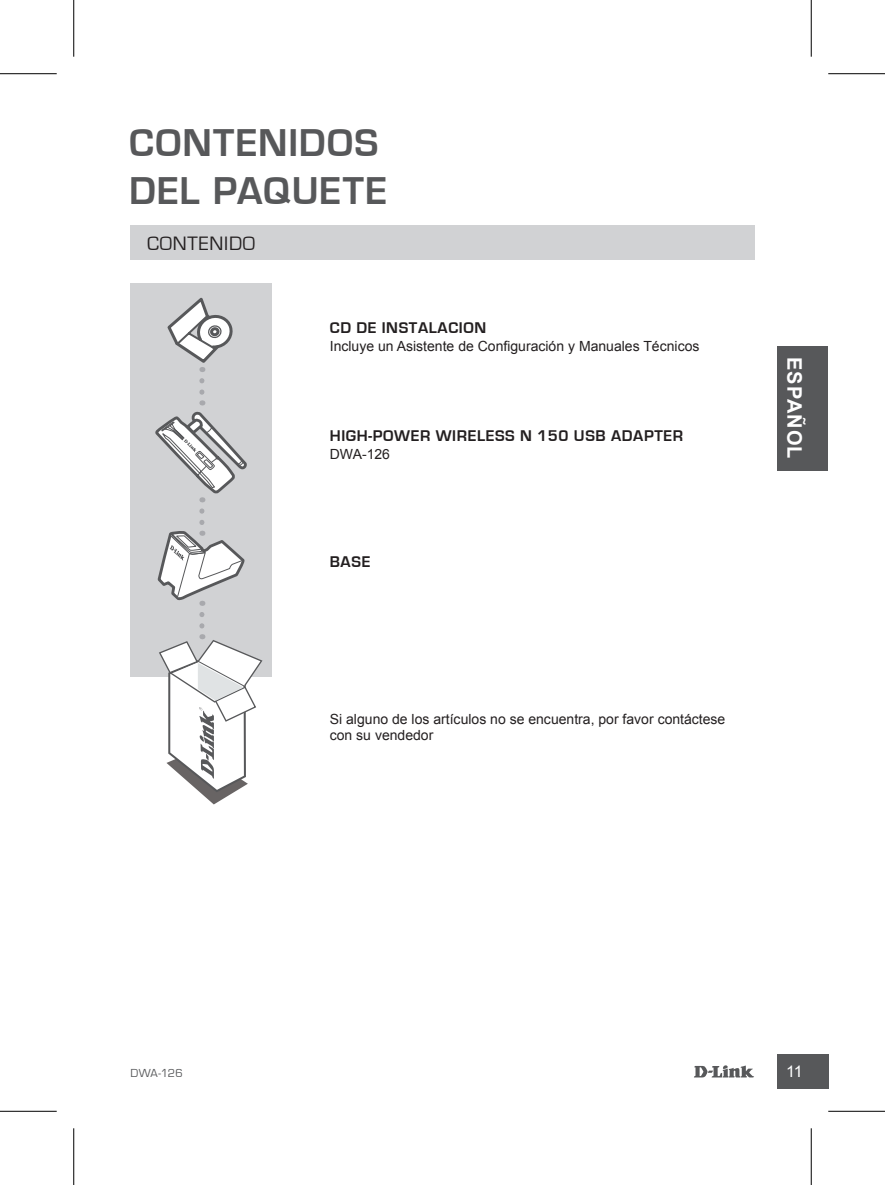
<style>
.page{position:relative;width:885px;height:1185px;background:#fff}
.page>*{position:absolute;margin:0;border:0;box-sizing:border-box;transform-origin:0 0}
.t1{font:700 40px/48px "Eurostile";letter-spacing:.03em;color:#57585a}
.t2{font:20px "Eurostile";letter-spacing:.04em;color:#231f20}
.t3{font:700 20px "Arial";letter-spacing:.045em;color:#fff}
.t4{font:700 16px "Eurostile";letter-spacing:.04em;color:#231f20}
.t5{font:16px "Arial";color:#fff}
.t6{font:14px/16.8px "Arial";color:#231f20}
.t7{font:12px "Eurostile";letter-spacing:.005em;color:#57585a}
</style>
<div class="page">
<svg style="left:694px;top:1065px;width:60px;height:12px"></svg>
<div style="left:777px;top:1054px;width:51px;height:35px;background:#57585a"></div>
<div style="left:777px;top:346px;width:51px;height:125px;background:#57585a"></div>
<div style="left:130px;top:226px;width:624px;height:34px;background:#d1d2d4"></div>
<div style="left:130px;top:283px;width:142px;height:394px;background:#d1d2d4"></div>
<svg style="left:167px;top:297px;width:66px;height:75px"></svg>
<svg style="left:199px;top:381px;width:5px;height:24px"></svg>
<svg style="left:159px;top:614px;width:103px;height:190px"></svg>
<svg style="left:157px;top:511px;width:87px;height:95px"></svg>
<svg style="left:155px;top:413px;width:92px;height:89px"></svg>
<hr style="left:0;top:73px;width:57px;height:1px;background:#000">
<hr style="left:828px;top:73px;width:56px;height:1px;background:#000">
<hr style="left:0;top:1111px;width:57px;height:1px;background:#000">
<hr style="left:828px;top:1111px;width:56px;height:1px;background:#000">
<hr style="left:73px;top:0;width:1px;height:57px;background:#000">
<hr style="left:73px;top:1128px;width:1px;height:57px;background:#000">
<hr style="left:810px;top:0;width:1px;height:57px;background:#000">
<hr style="left:810px;top:1128px;width:1px;height:57px;background:#000">
<h1 class="t1" style="left:129px;top:120px;width:260px">CONTENIDOS<br>DEL PAQUETE</h1>
<h2 class="t2" style="left:147px;top:233px;width:110px">CONTENIDO</h2>
<p class="t4" style="left:330px;top:319px;width:158px">CD DE INSTALACION</p>
<p class="t6" style="left:330px;top:337px;width:371px">Incluye un Asistente de Configuración y Manuales Técnicos</p>
<p class="t4" style="left:330px;top:427px;width:355px">HIGH-POWER WIRELESS N 150 USB ADAPTER</p>
<p class="t6" style="left:330px;top:446px;width:62px">DWA-126</p>
<p class="t4" style="left:330px;top:553px;width:22px">BASE</p>
<p class="t6" style="left:330px;top:710px;width:397px">Si alguno de los artículos no se encuentra, por favor contáctese con su vendedor</p>
<h2 class="t3" style="left:807px;top:357px;width:103px;rotate:90deg">ESPAÑOL</h2>
<p class="t7" style="left:130px;top:1067px;width:54px">DWA-126</p>
<p class="t5" style="left:785px;top:1061px;width:18px">11</p>
</div>
